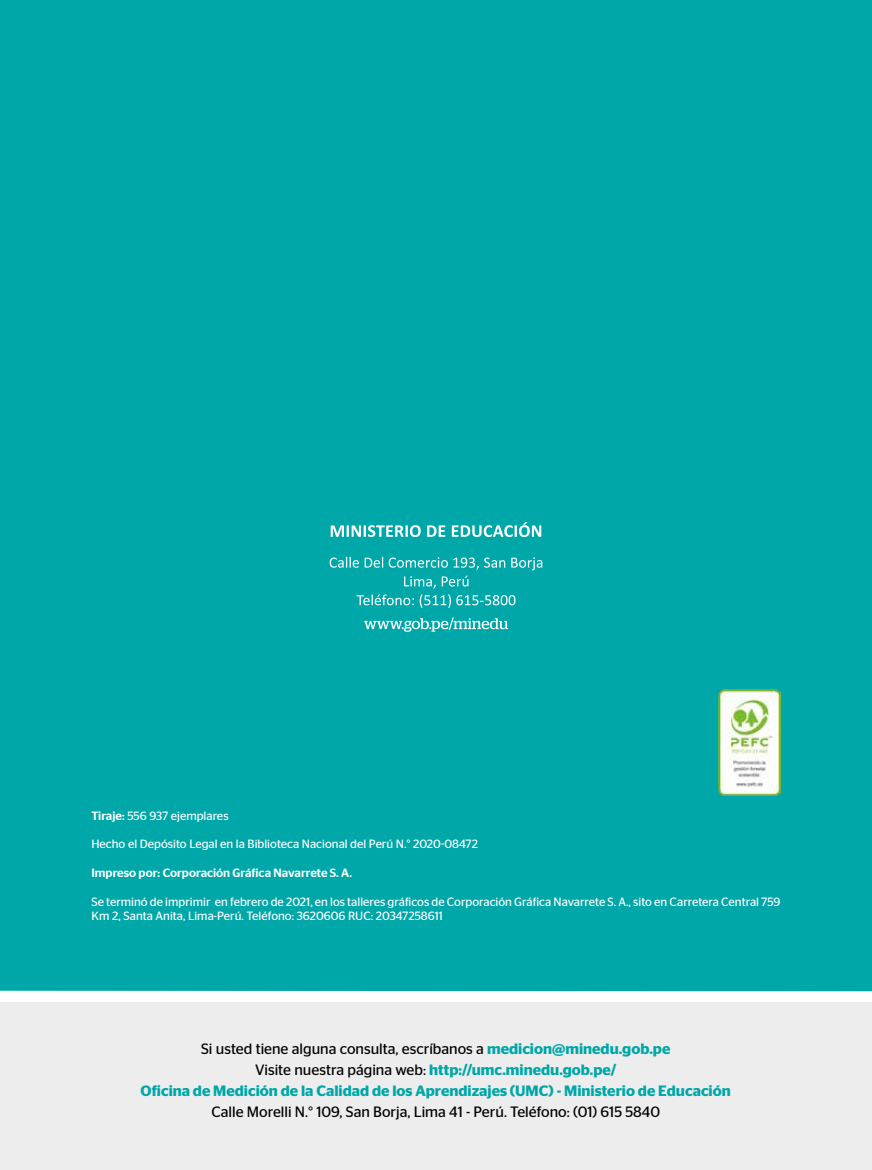
<style>
.page{position:relative;width:872px;height:1170px;background:#fff}
.page>*{position:absolute;margin:0;border:0;box-sizing:border-box;transform-origin:0 0}
.t1{font:600 15px/21px "Stag Sans";color:#00a7a8;text-align:center}
.t2{font:15px "Stag Sans";color:#000}
.t3{font:12px/14.4px "Stag Sans";color:#fff}
.t4{font:500 12px "Stag Sans";color:#fff}
.s1{font-weight:500}
.s2{font-weight:400;color:#000}
</style>
<div class="page">
<div style="left:0;top:1002px;width:872px;height:167px;background:#ededed"></div>
<div style="left:0;top:0;width:872px;height:991px;background:#00a7a8"></div>
<svg style="left:330px;top:557px;width:29px;height:10px"></svg>
<svg style="left:365px;top:557px;width:18px;height:10px"></svg>
<svg style="left:389px;top:557px;width:116px;height:12px"></svg>
<svg style="left:511px;top:557px;width:31px;height:13px"></svg>
<svg style="left:404px;top:576px;width:32px;height:12px"></svg>
<svg style="left:442px;top:575px;width:26px;height:11px"></svg>
<svg style="left:356px;top:594px;width:58px;height:11px"></svg>
<svg style="left:420px;top:594px;width:95px;height:13px"></svg>
<svg style="left:364px;top:617px;width:144px;height:14px;background:#48bfc0"></svg>
<svg style="left:331px;top:522px;width:210px;height:15px"></svg>
<img style="left:718px;top:689px;width:62px;height:106px">
<p class="t3" style="left:91px;top:808px;width:139px"><span class="s1">Tiraje:</span> 556 937 ejemplares</p>
<p class="t3" style="left:91px;top:836px;width:388px">Hecho el Depósito Legal en la Biblioteca Nacional del Perú N.° 2020-08472</p>
<p class="t4" style="left:91px;top:866px;width:262px">Impreso por: Corporación Gráfica Navarrete S. A.</p>
<p class="t3" style="left:91px;top:894px;width:690px">Se terminó de imprimir en febrero de 2021, en los talleres gráficos de Corporación Gráfica Navarrete S. A., sito en Carretera Central 759<br>Km 2, Santa Anita, Lima-Perú. Teléfono: 3620606 RUC: 20347258611</p>
<p class="t1" style="left:141px;top:1038px;width:592px"><span class="s2">Si usted tiene alguna consulta, escríbanos a</span> medicion@minedu.gob.pe<br><span class="s2">Visite nuestra página web:</span> http://umc.minedu.gob.pe/<br>Oficina de Medición de la Calidad de los Aprendizajes (UMC) - Ministerio de Educación</p>
<p class="t2" style="left:211px;top:1103px;width:450px">Calle Morelli N.° 109, San Borja, Lima 41 - Perú. Teléfono: (01) 615 5840</p>
</div>
